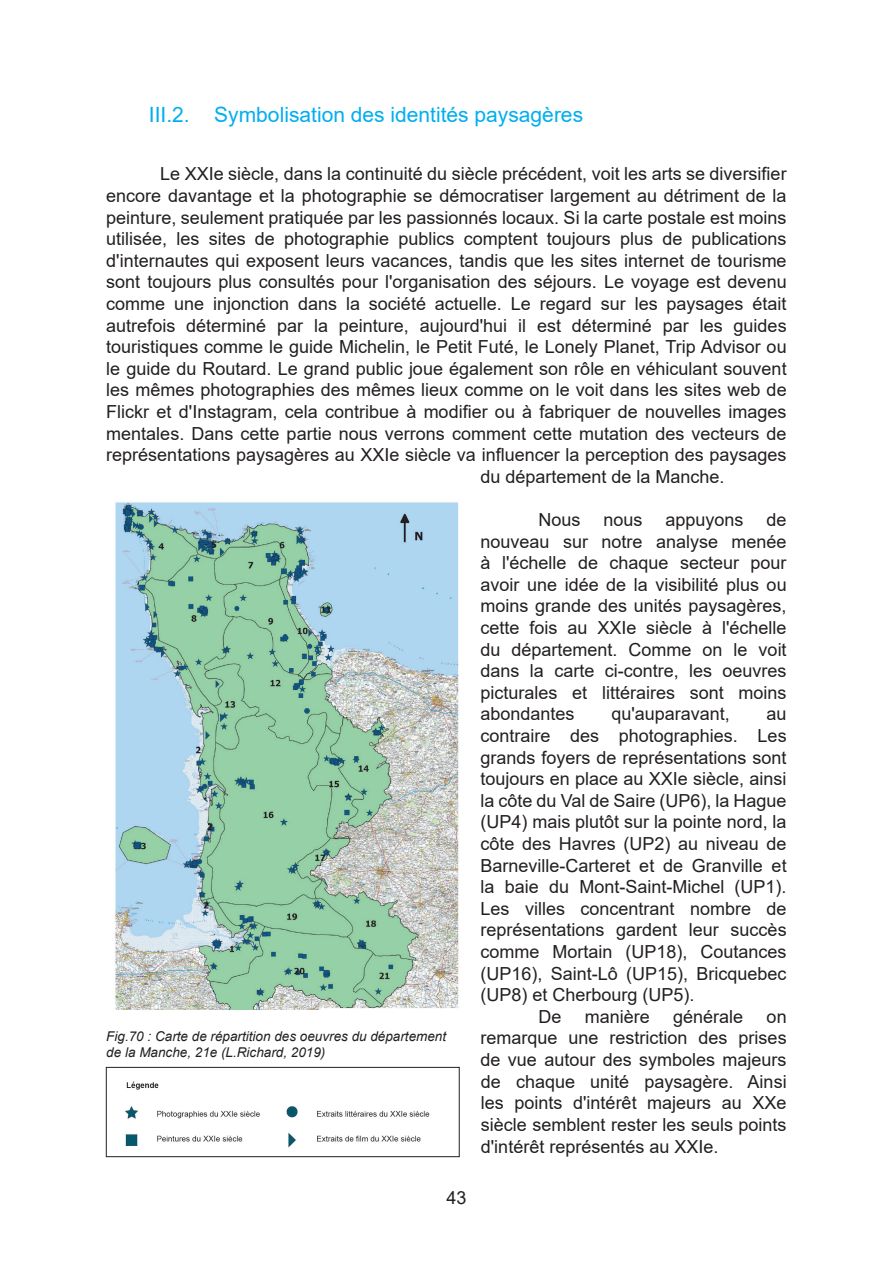
<style>
.page{position:relative;width:893px;height:1263px;background:#fff}
.page>*{position:absolute;margin:0;border:0;box-sizing:border-box;transform-origin:0 0}
.t1{font:21px "Arial";color:#00aeef}
.t2{font:18px/21.6px "Arial";color:#231f20;text-align:justify}
.t3{font:italic 13.5px/16.2px "Arial";color:#231f20}
</style>
<div class="page">
<img style="left:115px;top:502px;width:344px;height:508px">
<img style="left:125px;top:1081px;width:305px;height:67px">
<div style="left:106px;top:1067px;width:354px;height:90px;border:1px solid #231f20"></div>
<p class="t1" style="left:149px;top:100px;width:436px">III.2. Symbolisation des identités paysagères</p>
<p class="t2" style="left:160px;top:163px;width:628px">Le XXIe siècle, dans la continuité du siècle précédent, voit les arts se diversifier</p>
<p class="t2" style="left:106px;top:185px;width:682px">encore davantage et la photographie se démocratiser largement au détriment de la</p>
<p class="t2" style="left:106px;top:206px;width:682px">peinture, seulement pratiquée par les passionnés locaux. Si la carte postale est moins</p>
<p class="t2" style="left:106px;top:228px;width:682px">utilisée, les sites de photographie publics comptent toujours plus de publications</p>
<p class="t2" style="left:106px;top:250px;width:682px">d'internautes qui exposent leurs vacances, tandis que les sites internet de tourisme</p>
<p class="t2" style="left:106px;top:271px;width:682px">sont toujours plus consultés pour l'organisation des séjours. Le voyage est devenu</p>
<p class="t2" style="left:106px;top:293px;width:682px">comme une injonction dans la société actuelle. Le regard sur les paysages était</p>
<p class="t2" style="left:106px;top:314px;width:682px">autrefois déterminé par la peinture, aujourd'hui il est déterminé par les guides</p>
<p class="t2" style="left:106px;top:336px;width:682px">touristiques comme le guide Michelin, le Petit Futé, le Lonely Planet, Trip Advisor ou</p>
<p class="t2" style="left:106px;top:358px;width:682px">le guide du Routard. Le grand public joue également son rôle en véhiculant souvent</p>
<p class="t2" style="left:106px;top:379px;width:682px">les mêmes photographies des mêmes lieux comme on le voit dans les sites web de</p>
<p class="t2" style="left:106px;top:401px;width:682px">Flickr et d'Instagram, cela contribue à modifier ou à fabriquer de nouvelles images</p>
<p class="t2" style="left:106px;top:422px;width:682px">mentales. Dans cette partie nous verrons comment cette mutation des vecteurs de</p>
<p class="t2" style="left:106px;top:444px;width:682px">représentations paysagères au XXIe siècle va influencer la perception des paysages</p>
<p class="t2" style="left:480px;top:466px;width:246px">du département de la Manche.</p>
<p class="t2" style="left:538px;top:509px;width:44px">Nous</p>
<p class="t2" style="left:603px;top:509px;width:41px">nous</p>
<p class="t2" style="left:665px;top:509px;width:80px">appuyons</p>
<p class="t2" style="left:480px;top:509px;width:308px;text-indent:286px">de nouveau sur notre analyse menée à l'échelle de chaque secteur pour avoir une idée de la visibilité plus ou moins grande des unités paysagères, cette fois au XXIe siècle à l'échelle du département. Comme on le voit dans la carte ci-contre, les oeuvres picturales et littéraires sont moins abondantes</p>
<p class="t2" style="left:611px;top:703px;width:120px">qu'auparavant,</p>
<p class="t2" style="left:767px;top:703px;width:22px">au</p>
<p class="t2" style="left:480px;top:725px;width:308px">contraire des photographies. Les</p>
<p class="t2" style="left:480px;top:746px;width:308px">grands foyers de représentations sont</p>
<p class="t2" style="left:480px;top:768px;width:308px">toujours en place au XXIe siècle, ainsi</p>
<p class="t2" style="left:480px;top:790px;width:308px">la côte du Val de Saire (UP6), la Hague</p>
<p class="t2" style="left:480px;top:811px;width:308px">(UP4) mais plutôt sur la pointe nord, la</p>
<p class="t2" style="left:480px;top:833px;width:308px">côte des Havres (UP2) au niveau de</p>
<p class="t2" style="left:480px;top:854px;width:308px">Barneville-Carteret et de Granville et</p>
<p class="t2" style="left:480px;top:876px;width:308px">la baie du Mont-Saint-Michel (UP1).</p>
<p class="t2" style="left:480px;top:898px;width:308px">Les villes concentrant nombre de</p>
<p class="t2" style="left:480px;top:919px;width:308px">représentations gardent leur succès</p>
<p class="t2" style="left:480px;top:941px;width:308px">comme Mortain (UP18), Coutances</p>
<p class="t2" style="left:480px;top:962px;width:308px">(UP16), Saint-Lô (UP15), Bricquebec</p>
<p class="t2" style="left:480px;top:984px;width:216px">(UP8) et Cherbourg (UP5).</p>
<p class="t2" style="left:538px;top:1006px;width:25px">De</p>
<p class="t2" style="left:585px;top:1006px;width:67px">manière</p>
<p class="t2" style="left:673px;top:1006px;width:72px">générale</p>
<p class="t2" style="left:480px;top:1006px;width:308px;text-indent:286px">on remarque une restriction des prises de vue autour des symboles majeurs de chaque unité paysagère. Ainsi les points d'intérêt majeurs au XXe siècle semblent rester les seuls points d'intérêt représentés au XXIe.</p>
<p class="t3" style="left:106px;top:1028px;width:341px">Fig.70 : Carte de répartition des oeuvres du département de la Manche, 21e (L.Richard, 2019)</p>
<p class="t2" style="left:446px;top:1186px;width:22px">43</p>
</div>
